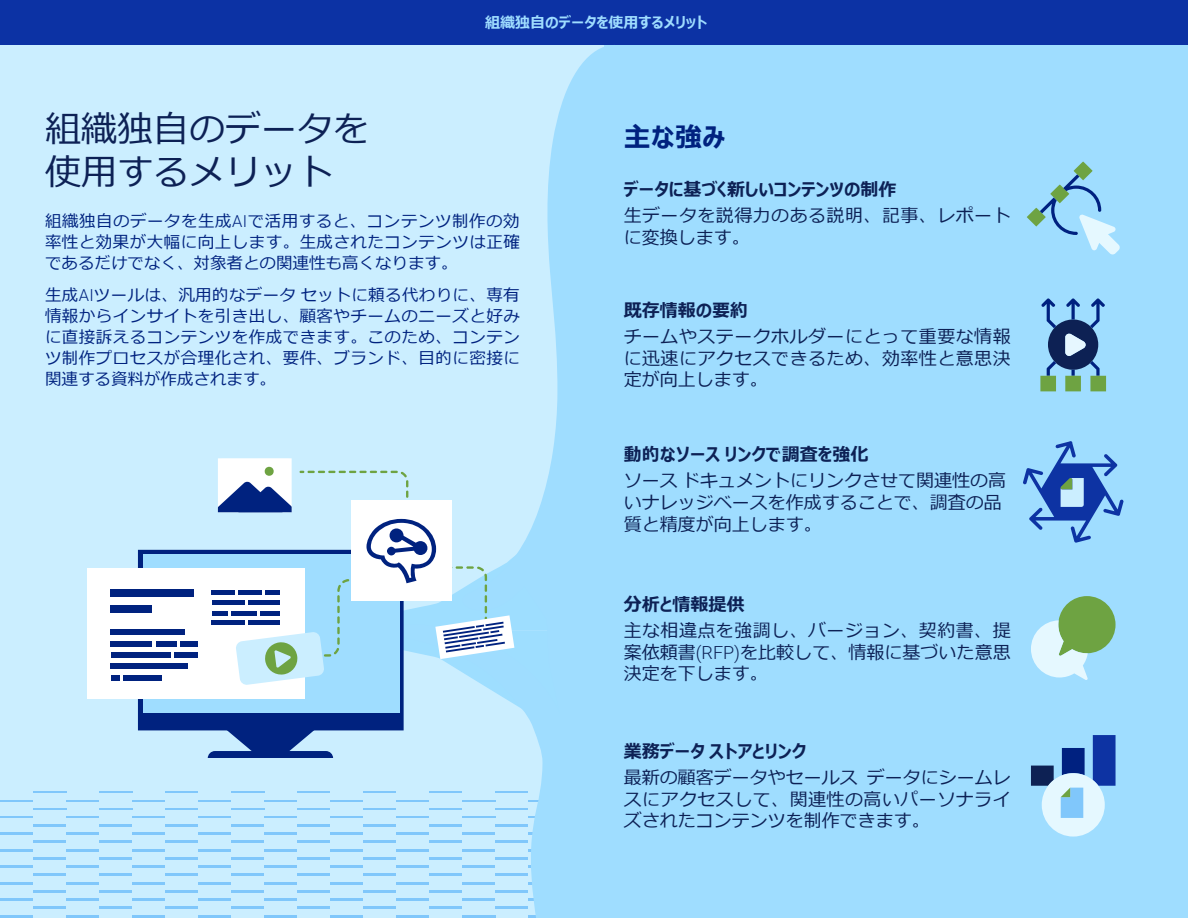
<style>
.page{position:relative;width:1188px;height:918px;background:#fff}
.page>*{position:absolute;margin:0;border:0;box-sizing:border-box;transform-origin:0 0}
.t1{font:36px/43.2px "Meiryo";color:#0d2155}
.t2{font:700 27px "Meiryo UI";color:#00227f}
.t3{font:18px/21.6px "Meiryo";color:#0d2155;text-align:justify}
.t4{font:700 18px "Meiryo UI";color:#0d2155}
.t5{font:18px/21.6px "Meiryo";letter-spacing:.025em;color:#0d2155}
.t6{font:16.5px/21px "Meiryo";letter-spacing:.03em;color:#00227f;text-align:justify}
.t7{font:700 15px "Meiryo UI";color:#9fddff}
.s1{font-family:"Roboto";font-weight:300}
</style>
<div class="page">
<div style="left:0;top:0;width:1188px;height:45px;background:#0c32a4"></div>
<div style="left:0;top:45px;width:1188px;height:873px;background:#cbeeff"></div>
<hr style="left:363px;top:857px;width:33px;height:2px;background:#80c7fb">
<hr style="left:363px;top:824px;width:33px;height:2px;background:#80c7fb">
<hr style="left:363px;top:890px;width:33px;height:2px;background:#80c7fb">
<hr style="left:363px;top:792px;width:33px;height:1px;background:#80c7fb">
<hr style="left:363px;top:874px;width:33px;height:2px;background:#80c7fb">
<hr style="left:363px;top:841px;width:33px;height:2px;background:#80c7fb">
<hr style="left:363px;top:907px;width:33px;height:2px;background:#80c7fb">
<hr style="left:363px;top:808px;width:33px;height:2px;background:#80c7fb">
<hr style="left:330px;top:866px;width:33px;height:2px;background:#80c7fb">
<hr style="left:330px;top:833px;width:33px;height:2px;background:#80c7fb">
<hr style="left:330px;top:899px;width:33px;height:2px;background:#80c7fb">
<hr style="left:330px;top:800px;width:33px;height:1px;background:#80c7fb">
<hr style="left:330px;top:882px;width:33px;height:2px;background:#80c7fb">
<hr style="left:330px;top:849px;width:33px;height:2px;background:#80c7fb">
<hr style="left:330px;top:915px;width:33px;height:2px;background:#80c7fb">
<hr style="left:330px;top:816px;width:33px;height:2px;background:#80c7fb">
<hr style="left:297px;top:857px;width:33px;height:2px;background:#80c7fb">
<hr style="left:297px;top:824px;width:33px;height:2px;background:#80c7fb">
<hr style="left:297px;top:890px;width:33px;height:2px;background:#80c7fb">
<hr style="left:297px;top:792px;width:33px;height:1px;background:#80c7fb">
<hr style="left:297px;top:874px;width:33px;height:2px;background:#80c7fb">
<hr style="left:297px;top:841px;width:33px;height:2px;background:#80c7fb">
<hr style="left:297px;top:907px;width:33px;height:2px;background:#80c7fb">
<hr style="left:297px;top:808px;width:33px;height:2px;background:#80c7fb">
<hr style="left:264px;top:866px;width:33px;height:2px;background:#80c7fb">
<hr style="left:264px;top:833px;width:33px;height:2px;background:#80c7fb">
<hr style="left:264px;top:899px;width:33px;height:2px;background:#80c7fb">
<hr style="left:264px;top:800px;width:33px;height:1px;background:#80c7fb">
<hr style="left:264px;top:882px;width:33px;height:2px;background:#80c7fb">
<hr style="left:264px;top:849px;width:33px;height:2px;background:#80c7fb">
<hr style="left:264px;top:915px;width:33px;height:2px;background:#80c7fb">
<hr style="left:264px;top:816px;width:33px;height:2px;background:#80c7fb">
<hr style="left:231px;top:857px;width:33px;height:2px;background:#80c7fb">
<hr style="left:231px;top:824px;width:33px;height:2px;background:#80c7fb">
<hr style="left:231px;top:890px;width:33px;height:2px;background:#80c7fb">
<hr style="left:231px;top:792px;width:33px;height:1px;background:#80c7fb">
<hr style="left:231px;top:874px;width:33px;height:2px;background:#80c7fb">
<hr style="left:231px;top:841px;width:33px;height:2px;background:#80c7fb">
<hr style="left:231px;top:907px;width:33px;height:2px;background:#80c7fb">
<hr style="left:231px;top:808px;width:33px;height:2px;background:#80c7fb">
<hr style="left:198px;top:866px;width:33px;height:2px;background:#80c7fb">
<hr style="left:198px;top:833px;width:33px;height:2px;background:#80c7fb">
<hr style="left:198px;top:899px;width:33px;height:2px;background:#80c7fb">
<hr style="left:198px;top:800px;width:33px;height:1px;background:#80c7fb">
<hr style="left:198px;top:882px;width:33px;height:2px;background:#80c7fb">
<hr style="left:198px;top:849px;width:33px;height:2px;background:#80c7fb">
<hr style="left:198px;top:915px;width:33px;height:2px;background:#80c7fb">
<hr style="left:198px;top:816px;width:33px;height:2px;background:#80c7fb">
<hr style="left:165px;top:857px;width:33px;height:2px;background:#80c7fb">
<hr style="left:165px;top:824px;width:33px;height:2px;background:#80c7fb">
<hr style="left:165px;top:890px;width:33px;height:2px;background:#80c7fb">
<hr style="left:165px;top:792px;width:33px;height:1px;background:#80c7fb">
<hr style="left:165px;top:874px;width:33px;height:2px;background:#80c7fb">
<hr style="left:165px;top:841px;width:33px;height:2px;background:#80c7fb">
<hr style="left:165px;top:907px;width:33px;height:2px;background:#80c7fb">
<hr style="left:165px;top:808px;width:33px;height:2px;background:#80c7fb">
<hr style="left:132px;top:866px;width:33px;height:2px;background:#80c7fb">
<hr style="left:132px;top:833px;width:33px;height:2px;background:#80c7fb">
<hr style="left:132px;top:899px;width:33px;height:2px;background:#80c7fb">
<hr style="left:132px;top:800px;width:33px;height:1px;background:#80c7fb">
<hr style="left:132px;top:882px;width:33px;height:2px;background:#80c7fb">
<hr style="left:132px;top:849px;width:33px;height:2px;background:#80c7fb">
<hr style="left:132px;top:915px;width:33px;height:2px;background:#80c7fb">
<hr style="left:132px;top:816px;width:33px;height:2px;background:#80c7fb">
<hr style="left:99px;top:857px;width:33px;height:2px;background:#80c7fb">
<hr style="left:99px;top:824px;width:33px;height:2px;background:#80c7fb">
<hr style="left:99px;top:890px;width:33px;height:2px;background:#80c7fb">
<hr style="left:99px;top:792px;width:33px;height:1px;background:#80c7fb">
<hr style="left:99px;top:874px;width:33px;height:2px;background:#80c7fb">
<hr style="left:99px;top:841px;width:33px;height:2px;background:#80c7fb">
<hr style="left:99px;top:907px;width:33px;height:2px;background:#80c7fb">
<hr style="left:99px;top:808px;width:33px;height:2px;background:#80c7fb">
<hr style="left:66px;top:866px;width:33px;height:2px;background:#80c7fb">
<hr style="left:66px;top:833px;width:33px;height:2px;background:#80c7fb">
<hr style="left:66px;top:899px;width:33px;height:2px;background:#80c7fb">
<hr style="left:66px;top:800px;width:33px;height:1px;background:#80c7fb">
<hr style="left:66px;top:882px;width:33px;height:2px;background:#80c7fb">
<hr style="left:66px;top:849px;width:33px;height:2px;background:#80c7fb">
<hr style="left:66px;top:915px;width:33px;height:2px;background:#80c7fb">
<hr style="left:66px;top:816px;width:33px;height:2px;background:#80c7fb">
<hr style="left:33px;top:857px;width:33px;height:2px;background:#80c7fb">
<hr style="left:33px;top:824px;width:33px;height:2px;background:#80c7fb">
<hr style="left:33px;top:890px;width:33px;height:2px;background:#80c7fb">
<hr style="left:33px;top:792px;width:33px;height:1px;background:#80c7fb">
<hr style="left:33px;top:874px;width:33px;height:2px;background:#80c7fb">
<hr style="left:33px;top:841px;width:33px;height:2px;background:#80c7fb">
<hr style="left:33px;top:907px;width:33px;height:2px;background:#80c7fb">
<hr style="left:33px;top:808px;width:33px;height:2px;background:#80c7fb">
<hr style="left:0;top:866px;width:33px;height:2px;background:#80c7fb">
<hr style="left:0;top:833px;width:33px;height:2px;background:#80c7fb">
<hr style="left:0;top:899px;width:33px;height:2px;background:#80c7fb">
<hr style="left:0;top:800px;width:33px;height:1px;background:#80c7fb">
<hr style="left:0;top:882px;width:33px;height:2px;background:#80c7fb">
<hr style="left:0;top:849px;width:33px;height:2px;background:#80c7fb">
<hr style="left:0;top:915px;width:33px;height:2px;background:#80c7fb">
<hr style="left:0;top:816px;width:33px;height:2px;background:#80c7fb">
<div style="left:604px;top:45px;width:584px;height:873px;background:#9fddff"></div>
<div style="left:561px;top:612px;width:43px;height:306px;background:#9fddff"></div>
<svg style="left:547px;top:47px;width:57px;height:565px;background:#a4dfff"></svg>
<svg style="left:376px;top:623px;width:195px;height:295px"></svg>
<div style="left:138px;top:550px;width:70px;height:180px;background:#00227f"></div>
<div style="left:143px;top:554px;width:257px;height:158px;background:#9fddff"></div>
<div style="left:87px;top:568px;width:218px;height:130px;background:#fff"></div>
<div style="left:111px;top:642px;width:41px;height:5px;background:#00227f"></div>
<div style="left:156px;top:642px;width:20px;height:5px;background:#00227f"></div>
<div style="left:180px;top:642px;width:17px;height:5px;background:#00227f"></div>
<div style="left:111px;top:652px;width:60px;height:6px;background:#00227f"></div>
<div style="left:174px;top:652px;width:23px;height:6px;background:#00227f"></div>
<div style="left:111px;top:675px;width:8px;height:5px;background:#00227f"></div>
<div style="left:123px;top:675px;width:38px;height:5px;background:#00227f"></div>
<div style="left:111px;top:663px;width:77px;height:5px;background:#00227f"></div>
<div style="left:111px;top:629px;width:74px;height:5px;background:#00227f"></div>
<div style="left:111px;top:605px;width:41px;height:7px;background:#00227f"></div>
<div style="left:111px;top:589px;width:83px;height:8px;background:#00227f"></div>
<svg style="left:208px;top:458px;width:353px;height:299px"></svg>
<svg style="left:1031px;top:596px;width:85px;height:84px"></svg>
<svg style="left:1027px;top:162px;width:93px;height:92px"></svg>
<svg style="left:1040px;top:298px;width:66px;height:93px"></svg>
<svg style="left:1031px;top:735px;width:85px;height:102px"></svg>
<svg style="left:1023px;top:441px;width:101px;height:102px"></svg>
<p class="t7" style="left:485px;top:12px;width:223px">組織独自のデータを使用するメリット</p>
<h1 class="t1" style="left:45px;top:109px;width:325px">組織独自のデータを使用するメリット</h1>
<p class="t6" style="left:45px;top:212px;width:476px">組織独自のデータを生成<span class="s1">AI</span>で活用すると、コンテンツ制作の効率性と効果が大幅に向上します。生成されたコンテンツは正確であるだけでなく、対象者との関連性も高くなります。</p>
<p class="t6" style="left:45px;top:285px;width:476px">生成<span class="s1">AI</span>ツールは、汎用的なデータセットに頼る代わりに、専有情報からインサイトを引き出し、顧客やチームのニーズと好みに直接訴えるコンテンツを作成できます。このため、コンテンツ制作プロセスが合理化され、要件、ブランド、目的に密接に関連する資料が作成されます。</p>
<h2 class="t2" style="left:624px;top:118px;width:103px">主な強み</h2>
<p class="t4" style="left:624px;top:177px;width:274px">データに基づく新しいコンテンツの制作</p>
<p class="t5" style="left:624px;top:206px;width:388px">生データを説得力のある説明、記事、レポートに変換します。</p>
<p class="t4" style="left:624px;top:298px;width:126px">既存情報の要約</p>
<p class="t3" style="left:624px;top:327px;width:388px">チームやステークホルダーにとって重要な情報に迅速にアクセスできるため、効率性と意思決定が向上します。</p>
<p class="t4" style="left:624px;top:442px;width:246px">動的なソースリンクで調査を強化</p>
<p class="t3" style="left:624px;top:471px;width:384px;text-align:left">ソースドキュメントにリンクさせて関連性の高いナレッジベースを作成することで、調査の品質と精度が向上します。</p>
<p class="t4" style="left:624px;top:592px;width:122px">分析と情報提供</p>
<p class="t3" style="left:624px;top:621px;width:389px">主な相違点を強調し、バージョン、契約書、提案依頼書<span class="s1">(RFP)</span>を比較して、情報に基づいた意思決定を下します。</p>
<p class="t4" style="left:624px;top:739px;width:184px">業務データストアとリンク</p>
<p class="t3" style="left:624px;top:768px;width:389px">最新の顧客データやセールスデータにシームレスにアクセスして、関連性の高いパーソナライズされたコンテンツを制作できます。</p>
</div>
